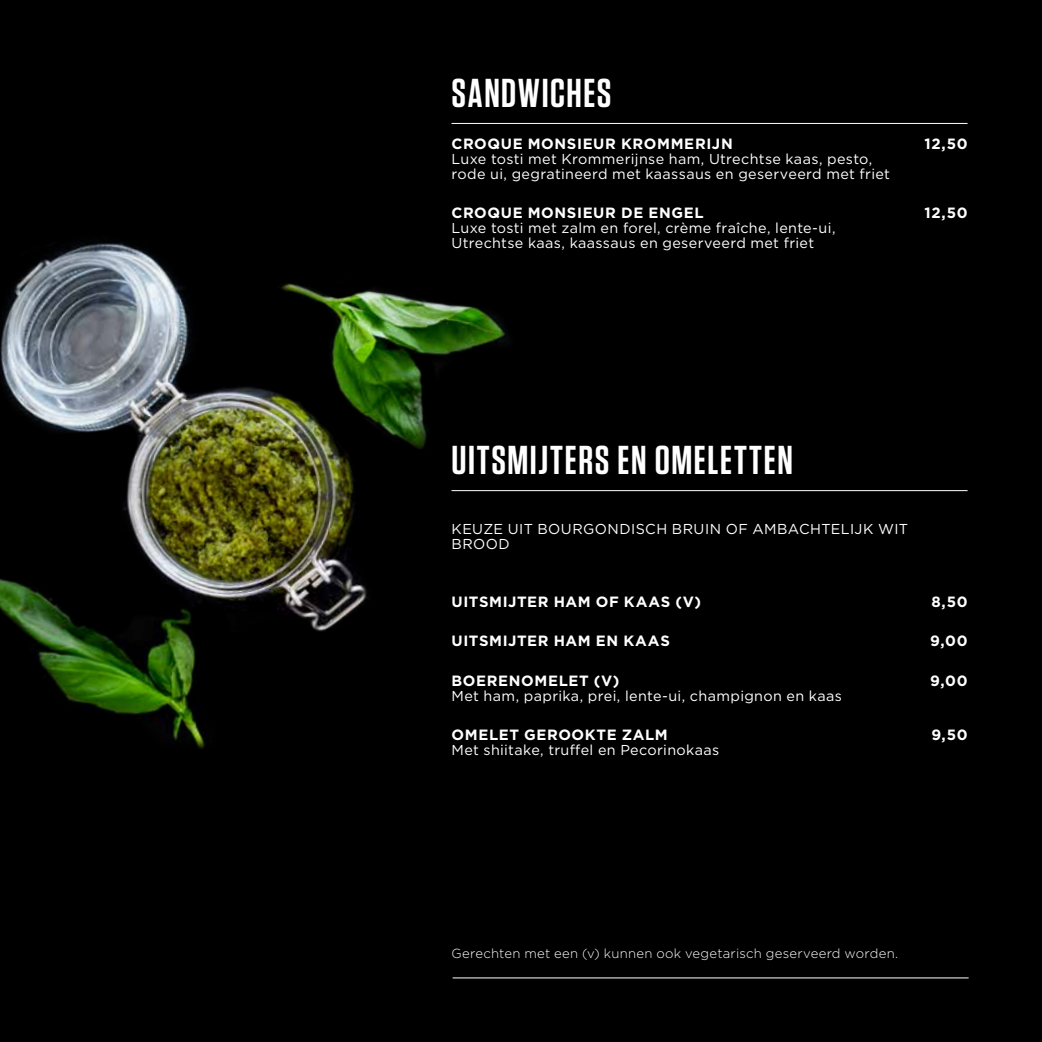
<style>
.page{position:relative;width:1042px;height:1042px;background:#000}
.page>*{position:absolute;margin:0;border:0;box-sizing:border-box;transform-origin:0 0}
.t1{font:600 40.25px "Tungsten";letter-spacing:.04em;color:#fff}
.t2{font:700 14.88px "Gotham";letter-spacing:.04em;color:#fff}
.t3{font:14.35px/15px "Gotham";letter-spacing:.025em;color:#fff}
.t4{font:300 13.12px "Gotham";letter-spacing:.02em;color:#fff}
</style>
<div class="page">
<hr style="left:452px;top:977px;width:516px;height:1px;background:#fff">
<hr style="left:451px;top:123px;width:516px;height:1px;background:#fff">
<hr style="left:451px;top:490px;width:516px;height:1px;background:#fff">
<img style="left:0;top:242px;width:526px;height:507px">
<h1 class="t1" style="left:451px;top:68px;width:161px">SANDWICHES</h1>
<p class="t2" style="left:451px;top:133px;width:283px">CROQUE MONSIEUR KROMMERIJN</p>
<p class="t2" style="left:924px;top:133px;width:44px">12,50</p>
<p class="t3" style="left:451px;top:151px;width:440px">Luxe tosti met Krommerijnse ham, Utrechtse kaas, pesto, rode ui, gegratineerd met kaassaus en geserveerd met friet</p>
<p class="t2" style="left:451px;top:203px;width:254px">CROQUE MONSIEUR DE ENGEL</p>
<p class="t2" style="left:924px;top:203px;width:44px">12,50</p>
<p class="t3" style="left:451px;top:220px;width:385px">Luxe tosti met zalm en forel, crème fraîche, lente-ui,<br>Utrechtse kaas, kaassaus en geserveerd met friet</p>
<h1 class="t1" style="left:451px;top:435px;width:343px">UITSMIJTERS EN OMELETTEN</h1>
<p class="t3" style="left:451px;top:521px;width:458px">KEUZE UIT BOURGONDISCH BRUIN OF AMBACHTELIJK WIT<br>BROOD</p>
<p class="t2" style="left:451px;top:592px;width:251px">UITSMIJTER HAM OF KAAS (V)</p>
<p class="t2" style="left:931px;top:592px;width:38px">8,50</p>
<p class="t2" style="left:451px;top:631px;width:220px">UITSMIJTER HAM EN KAAS</p>
<p class="t2" style="left:930px;top:631px;width:39px">9,00</p>
<p class="t2" style="left:451px;top:670px;width:169px">BOERENOMELET (V)</p>
<p class="t2" style="left:930px;top:670px;width:39px">9,00</p>
<p class="t3" style="left:451px;top:688px;width:392px">Met ham, paprika, prei, lente-ui, champignon en kaas</p>
<p class="t2" style="left:451px;top:725px;width:218px">OMELET GEROOKTE ZALM</p>
<p class="t2" style="left:931px;top:725px;width:38px">9,50</p>
<p class="t3" style="left:451px;top:742px;width:269px">Met shiitake, truffel en Pecorinokaas</p>
<p class="t4" style="left:451px;top:944px;width:448px">Gerechten met een (v) kunnen ook vegetarisch geserveerd worden.</p>
</div>
